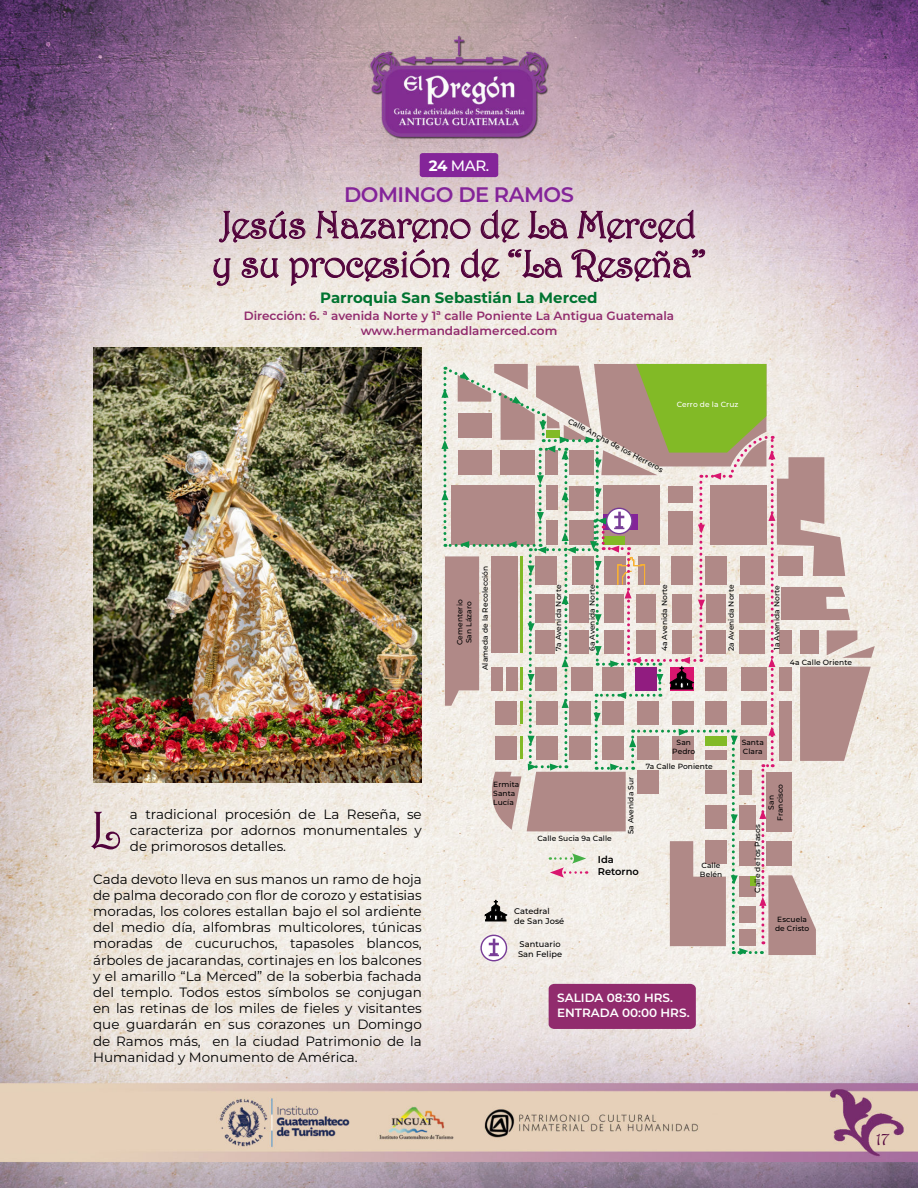
<style>
.page{position:relative;width:918px;height:1188px;background:#fff}
.page>*{position:absolute;margin:0;border:0;box-sizing:border-box;transform-origin:0 0}
.t1{font:54px "Harrington";color:#51023b}
.t2{font:38.85px/39px "Harrington";letter-spacing:-.025em;color:#51023b}
.t3{font:600 21px "Montserrat";letter-spacing:-.025em;color:#842499}
.t4{font:18px "Harrington";color:#51023b}
.t5{font:700 15px "Montserrat";color:#007330}
.t6{font:500 15px "Montserrat";color:#fff}
.t7{font:13.5px/16.2px "Montserrat";color:#000;text-align:justify}
.t8{font:600 12px/14.4px "Montserrat";color:#912b6d;text-align:center}
.t9{font:600 12px/14.4px "Montserrat";color:#fff}
.t10{font:600 9.9px/11.9px "Montserrat";color:#000}
.t11{font:500 8.25px/9.9px "Montserrat";letter-spacing:.01em;color:#000}
.t12{font:500 7.5px/9px "Montserrat";letter-spacing:.01em;color:#000}
.t13{font:500 7.5px "Montserrat";letter-spacing:.01em;color:#fff}
.s1{font-weight:700}
</style>
<div class="page">
<img style="left:0;top:0;width:918px;height:1188px">
<svg style="left:213px;top:192px;width:492px;height:94px;background:#d2bec3"></svg>
<div style="left:549px;top:984px;width:147px;height:45px;background:#912b6d"></div>
<img style="left:93px;top:348px;width:329px;height:435px">
<svg style="left:481px;top:935px;width:26px;height:26px"></svg>
<div style="left:480px;top:935px;width:27px;height:26px;border:1px solid #783d97;border-radius:50%"></div>
<svg style="left:441px;top:364px;width:434px;height:592px;background:#d0c1b6"></svg>
<div style="left:420px;top:153px;width:78px;height:24px;background:#842499;border-radius:3px"></div>
<p class="t6" style="left:429px;top:160px;width:62px"><span class="s1">24</span> MAR.</p>
<h3 class="t3" style="left:344px;top:183px;width:231px">DOMINGO DE RAMOS</h3>
<h2 class="t2" style="left:211px;top:205px;width:497px">Jesús Nazareno de La Merced y su procesión de “La Reseña”</h2>
<p class="t5" style="left:320px;top:290px;width:279px">Parroquia San Sebastián La Merced</p>
<p class="t8" style="left:244px;top:309px;width:432px">Dirección: 6. ª avenida Norte y 1ª calle Poniente La Antigua Guatemala www.hermandadlamerced.com</p>
<p class="t12" style="left:571px;top:417px;width:108px;rotate:28deg">Calle Ancha de los Herreros</p>
<p class="t13" style="left:677px;top:401px;width:63px">Cerro de la Cruz</p>
<p class="t7" style="left:130px;top:806px;width:293px">a tradicional procesión de La Reseña, se caracteriza por adornos monumentales y de primorosos detalles.</p>
<p class="t7" style="left:93px;top:871px;width:330px">Cada devoto lleva en sus manos un ramo de hoja de palma decorado con flor de corozo y estatisias moradas, los colores estallan bajo el sol ardiente del medio día, alfombras multicolores, túnicas moradas de cucuruchos, tapasoles blancos, árboles de jacarandas, cortinajes en los balcones y el amarillo “La Merced” de la soberbia fachada del templo. Todos estos símbolos se conjugan en las retinas de los miles de fieles y visitantes que guardarán en sus corazones un Domingo de Ramos más, en la ciudad Patrimonio de la Humanidad y Monumento de América.</p>
<h1 class="t1" style="left:89px;top:801px;width:33px">L</h1>
<p class="t12" style="left:456px;top:645px;width:47px;rotate:-90deg">Cementerio<br>San Lázaro</p>
<p class="t12" style="left:481px;top:670px;width:106px;rotate:-90deg">Alameda de la Recolección</p>
<p class="t12" style="left:555px;top:651px;width:68px;rotate:-90deg">7a Avenida Norte</p>
<p class="t12" style="left:588px;top:651px;width:68px;rotate:-90deg">6a Avenida Norte</p>
<p class="t12" style="left:661px;top:651px;width:69px;rotate:-90deg">4a Avenida Norte</p>
<p class="t12" style="left:727px;top:651px;width:68px;rotate:-90deg">2a Avenida Norte</p>
<p class="t12" style="left:773px;top:650px;width:66px;rotate:-90deg">1a Avenida Norte</p>
<p class="t12" style="left:790px;top:658px;width:64px">4a Calle Oriente</p>
<p class="t12" style="left:672px;top:739px;width:25px;text-align:center">San<br>Pedro</p>
<p class="t12" style="left:493px;top:781px;width:28px">Ermita<br>Santa<br>Lucía</p>
<p class="t12" style="left:537px;top:834px;width:76px">Calle Sucia 9a Calle</p>
<p class="t12" style="left:627px;top:834px;width:59px;rotate:-90deg">5a Avenida Sur</p>
<p class="t12" style="left:646px;top:762px;width:69px">7a Calle Poniente</p>
<p class="t10" style="left:598px;top:854px;width:43px">Ida<br>Retorno</p>
<p class="t12" style="left:700px;top:861px;width:24px">Calle<br>Belén</p>
<p class="t11" style="left:514px;top:907px;width:52px">Catedral<br>de San José</p>
<p class="t11" style="left:518px;top:940px;width:46px">Santuario<br>San Felipe</p>
<p class="t9" style="left:557px;top:991px;width:134px">SALIDA 08:30 HRS.<br>ENTRADA 00:00 HRS.</p>
<p class="t12" style="left:742px;top:739px;width:24px">Santa<br>Clara</p>
<p class="t12" style="left:753px;top:893px;width:70px;rotate:-90deg">Calle de los Pasos</p>
<p class="t12" style="left:767px;top:821px;width:39px;text-align:center;rotate:-90deg">San<br>Francisco</p>
<p class="t12" style="left:775px;top:916px;width:36px;text-align:center">Escuela de Cristo</p>
<h3 class="t4" style="left:876px;top:1129px;width:14px">17</h3>
</div>
